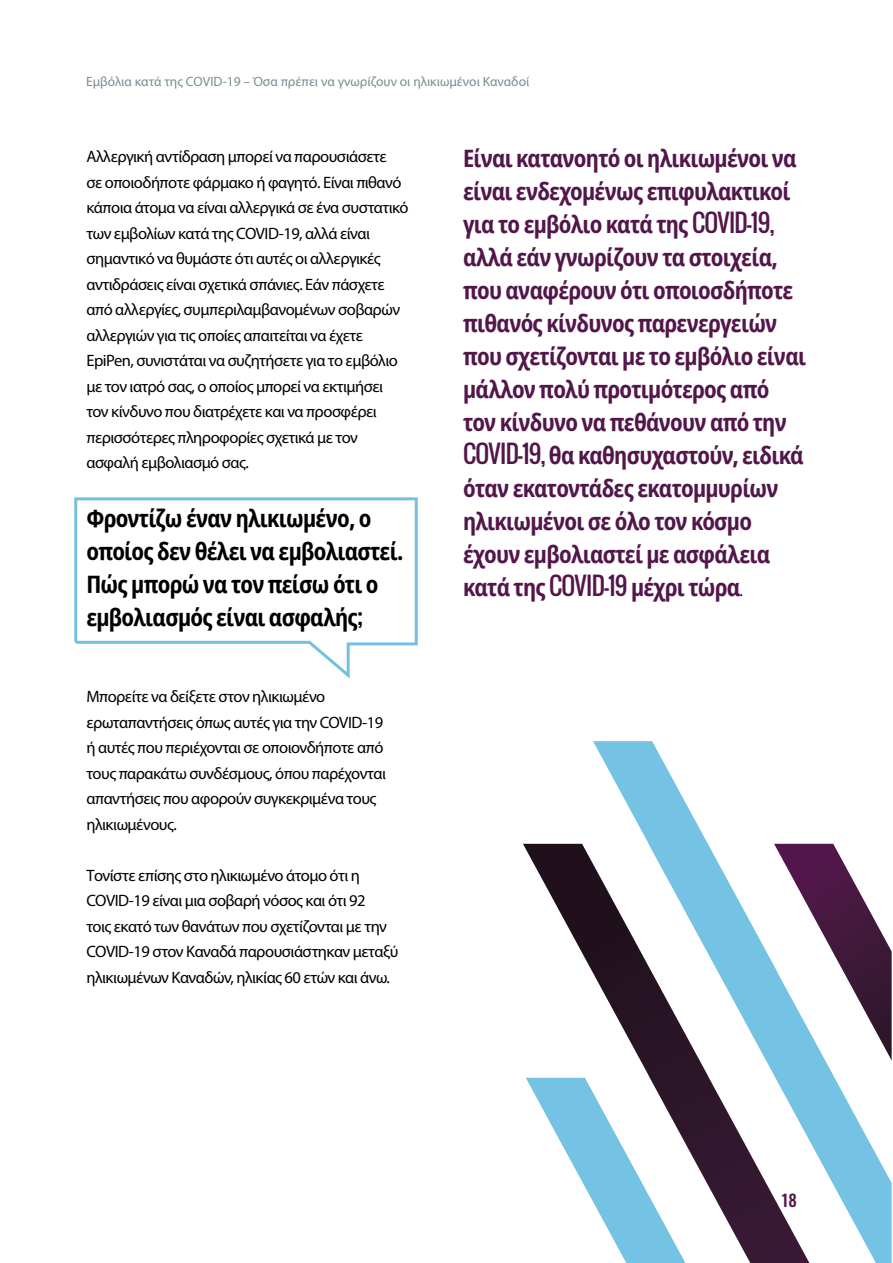
<style>
.page{position:relative;width:893px;height:1263px;background:#fff}
.page>*{position:absolute;margin:0;border:0;box-sizing:border-box;transform-origin:0 0}
.t1{font:700 condensed 24px/33px "Noto Sans";letter-spacing:-.03em;color:#53164a}
.t2{font:700 condensed 24px/33px "Noto Sans";letter-spacing:-.03em;color:#000}
.t3{font:16.5px/25.5px "Myriad Pro";letter-spacing:-.03em;color:#000}
.t4{font:500 16.5px "Oswald";color:#51164a}
.t5{font:13.5px "Myriad Pro";color:#798c92}
.s1{font-family:"Oswald";font-weight:500;font-stretch:normal}
.s2{font-family:"Oswald";font-weight:400;font-stretch:normal}
.s3{font-family:"Myriad Pro";font-weight:400;font-stretch:normal;font-size:16.5px;color:#000}
</style>
<div class="page">
<svg style="left:74px;top:497px;width:344px;height:182px"></svg>
<svg style="left:593px;top:741px;width:299px;height:522px"></svg>
<svg style="left:523px;top:844px;width:286px;height:419px"></svg>
<p class="t5" style="left:86px;top:73px;width:445px">Εμβόλια κατά της COVID-19 – Όσα πρέπει να γνωρίζουν οι ηλικιωμένοι Καναδοί</p>
<p class="t3" style="left:86px;top:143px;width:324px">Αλλεργική αντίδραση μπορεί να παρουσιάσετε<br>σε οποιοδήποτε φάρμακο ή φαγητό. Είναι πιθανό κάποια άτομα να είναι αλλεργικά σε ένα συστατικό των εμβολίων κατά της COVID-19, αλλά είναι σημαντικό να θυμάστε ότι αυτές οι αλλεργικές αντιδράσεις είναι σχετικά σπάνιες. Εάν πάσχετε από αλλεργίες, συμπεριλαμβανομένων σοβαρών αλλεργιών για τις οποίες απαιτείται να έχετε EpiPen, συνιστάται να συζητήσετε για το εμβόλιο με τον ιατρό σας, ο οποίος μπορεί να εκτιμήσει τον κίνδυνο που διατρέχετε και να προσφέρει περισσότερες πληροφορίες σχετικά με τον ασφαλή εμβολιασμό σας.</p>
<h1 class="t2" style="left:86px;top:502px;width:318px">Φροντίζω έναν ηλικιωμένο, ο οποίος δεν θέλει να εμβολιαστεί.<br>Πώς μπορώ να τον πείσω ότι ο εμβολιασμός είναι ασφαλής<span class="s1">;</span></h1>
<p class="t3" style="left:86px;top:683px;width:301px">Μπορείτε να δείξετε στον ηλικιωμένο ερωταπαντήσεις όπως αυτές για την COVID-19 ή αυτές που περιέχονται σε οποιονδήποτε από τους παρακάτω συνδέσμους, όπου παρέχονται απαντήσεις που αφορούν συγκεκριμένα τους ηλικιωμένους.</p>
<p class="t3" style="left:86px;top:862px;width:314px">Τονίστε επίσης στο ηλικιωμένο άτομο ότι η COVID-19 είναι μια σοβαρή νόσος και ότι 92<br>τοις εκατό των θανάτων που σχετίζονται με την COVID-19 στον Καναδά παρουσιάστηκαν μεταξύ ηλικιωμένων Καναδών, ηλικίας 60 ετών και άνω.</p>
<p class="t1" style="left:463px;top:142px;width:344px">Είναι κατανοητό οι ηλικιωμένοι να είναι ενδεχομένως επιφυλακτικοί για το εμβόλιο κατά της <span class="s2">COVID-19, </span>αλλά εάν γνωρίζουν τα στοιχεία, που αναφέρουν ότι οποιοσδήποτε πιθανός κίνδυνος παρενεργειών που σχετίζονται με το εμβόλιο είναι μάλλον πολύ προτιμότερος από τον κίνδυνο να πεθάνουν από την<br><span class="s2">COVID-19,</span> θα καθησυχαστούν, ειδικά όταν εκατοντάδες εκατομμυρίων ηλικιωμένοι σε όλο τον κόσμο έχουν εμβολιαστεί με ασφάλεια κατά της <span class="s2">COVID-19</span> μέχρι τώρα<span class="s3">.</span></p>
<p class="t4" style="left:782px;top:1192px;width:16px">18</p>
</div>
